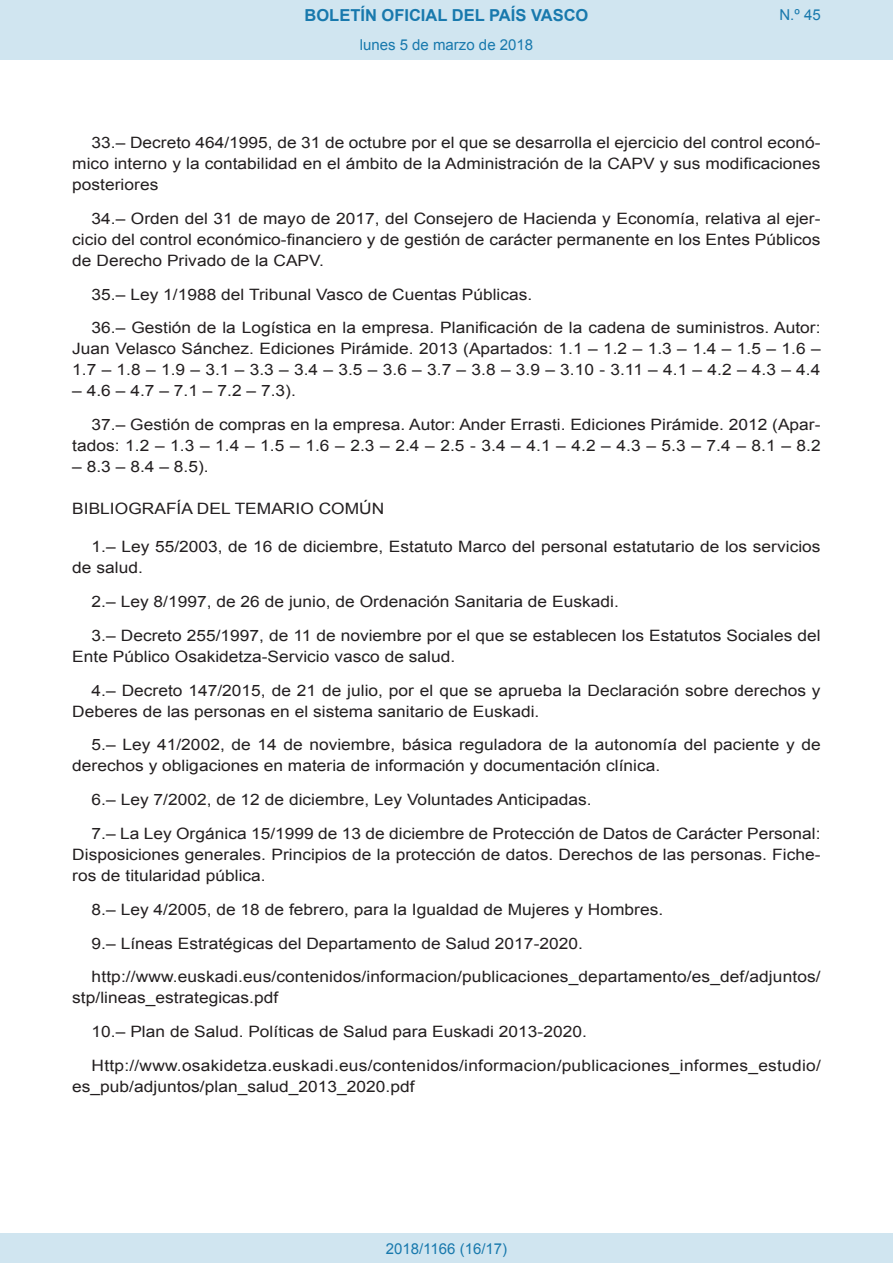
<style>
.page{position:relative;width:893px;height:1263px;background:#fff}
.page>*{position:absolute;margin:0;border:0;box-sizing:border-box;transform-origin:0 0}
.t1{font:700 16.5px "Arial";color:#1879ad}
.BOPVDetalle{font:15.6px/21px "Arial";color:#231f20;scale:1.11 1}
.BOPVDisposicion{font:15.6px "Arial";color:#231f20;scale:1.11 1}
.Paginacion_Centro{font:15px "Arial";color:#1879ad}
</style>
<div class="page">
<div style="left:0;top:0;width:893px;height:60px;background:#d0e5f0"></div>
<div style="left:0;top:1233px;width:893px;height:30px;background:#d0e5f0"></div>
<p class="t1" style="left:305px;top:4px;width:285px">BOLETÍN OFICIAL DEL PAÍS VASCO</p>
<p class="Paginacion_Centro" style="left:360px;top:35px;width:175px">lunes 5 de marzo de 2018</p>
<p class="Paginacion_Centro" style="left:779px;top:5px;width:43px">N.º 45</p>
<p class="BOPVDetalle" style="left:72px;top:132px;width:676px;text-align:justify;text-indent:19px">33.– Decreto 464/1995, de 31 de octubre por el que se desarrolla el ejercicio del control econó&shy;mico interno y la contabilidad en el ámbito de la Administración de la CAPV y sus modificaciones posteriores</p>
<p class="BOPVDetalle" style="left:72px;top:208px;width:676px;text-align:justify;text-indent:19px">34.– Orden del 31 de mayo de 2017, del Consejero de Hacienda y Economía, relativa al ejer&shy;cicio del control económico-financiero y de gestión de carácter permanente en los Entes Públicos de Derecho Privado de la CAPV.</p>
<p class="BOPVDetalle" style="left:92px;top:284px;width:399px">35.– Ley 1/1988 del Tribunal Vasco de Cuentas Públicas.</p>
<p class="BOPVDetalle" style="left:72px;top:318px;width:676px;text-align:justify;text-indent:19px">36.– Gestión de la Logística en la empresa. Planificación de la cadena de suministros. Autor:<br>Juan Velasco Sánchez. Ediciones Pirámide. 2013 (Apartados: 1.1 – 1.2 – 1.3 – 1.4 – 1.5 – 1.6 – 1.7 – 1.8 – 1.9 – 3.1 – 3.3 – 3.4 – 3.5 – 3.6 – 3.7 – 3.8 – 3.9 – 3.10 - 3.11 – 4.1 – 4.2 – 4.3 – 4.4</p>
<p class="BOPVDetalle" style="left:72px;top:381px;width:203px">– 4.6 – 4.7 – 7.1 – 7.2 – 7.3).</p>
<p class="BOPVDetalle" style="left:72px;top:414px;width:676px;text-align:right">37.– Gestión de compras en la empresa. Autor: Ander Errasti. Ediciones Pirámide. 2012 (Apar&shy;tados: 1.2 – 1.3 – 1.4 – 1.5 – 1.6 – 2.3 – 2.4 – 2.5 - 3.4 – 4.1 – 4.2 – 4.3 – 5.3 – 7.4 – 8.1 – 8.2</p>
<p class="BOPVDetalle" style="left:72px;top:456px;width:124px">– 8.3 – 8.4 – 8.5).</p>
<p class="BOPVDisposicion" style="left:72px;top:499px;width:283px">BIBLIOGRAFÍA DEL TEMARIO COMÚN</p>
<p class="BOPVDetalle" style="left:72px;top:537px;width:676px;text-indent:19px">1.– Ley 55/2003, de 16 de diciembre, Estatuto Marco del personal estatutario de los servicios de salud.</p>
<p class="BOPVDetalle" style="left:92px;top:591px;width:476px">2.– Ley 8/1997, de 26 de junio, de Ordenación Sanitaria de Euskadi.</p>
<p class="BOPVDetalle" style="left:72px;top:625px;width:676px;text-indent:19px">3.– Decreto 255/1997, de 11 de noviembre por el que se establecen los Estatutos Sociales del<br>Ente Público Osakidetza-Servicio vasco de salud.</p>
<p class="BOPVDetalle" style="left:72px;top:680px;width:676px;text-indent:19px">4.– Decreto 147/2015, de 21 de julio, por el que se aprueba la Declaración sobre derechos y<br>Deberes de las personas en el sistema sanitario de Euskadi.</p>
<p class="BOPVDetalle" style="left:72px;top:735px;width:676px;text-indent:19px">5.– Ley 41/2002, de 14 de noviembre, básica reguladora de la autonomía del paciente y de derechos y obligaciones en materia de información y documentación clínica.</p>
<p class="BOPVDetalle" style="left:92px;top:789px;width:452px">6.– Ley 7/2002, de 12 de diciembre, Ley Voluntades Anticipadas.</p>
<p class="BOPVDetalle" style="left:72px;top:823px;width:676px;text-align:justify;text-indent:19px">7.– La Ley Orgánica 15/1999 de 13 de diciembre de Protección de Datos de Carácter Personal:<br>Disposiciones generales. Principios de la protección de datos. Derechos de las personas. Fiche&shy;ros de titularidad pública.</p>
<p class="BOPVDetalle" style="left:92px;top:899px;width:516px">8.– Ley 4/2005, de 18 de febrero, para la Igualdad de Mujeres y Hombres.</p>
<p class="BOPVDetalle" style="left:92px;top:933px;width:444px">9.– Líneas Estratégicas del Departamento de Salud 2017-2020.</p>
<p class="BOPVDetalle" style="left:72px;top:966px;width:676px;text-indent:19px">http://www.euskadi.eus/contenidos/informacion/publicaciones_departamento/es_def/adjuntos/ stp/lineas_estrategicas.pdf</p>
<p class="BOPVDetalle" style="left:92px;top:1021px;width:448px">10.– Plan de Salud. Políticas de Salud para Euskadi 2013-2020.</p>
<p class="BOPVDetalle" style="left:72px;top:1055px;width:676px;text-indent:19px">Http://www.osakidetza.euskadi.eus/contenidos/informacion/publicaciones_informes_estudio/ es_pub/adjuntos/plan_salud_2013_2020.pdf</p>
<p class="Paginacion_Centro" style="left:386px;top:1238px;width:123px">2018/1166 (16/17)</p>
</div>
